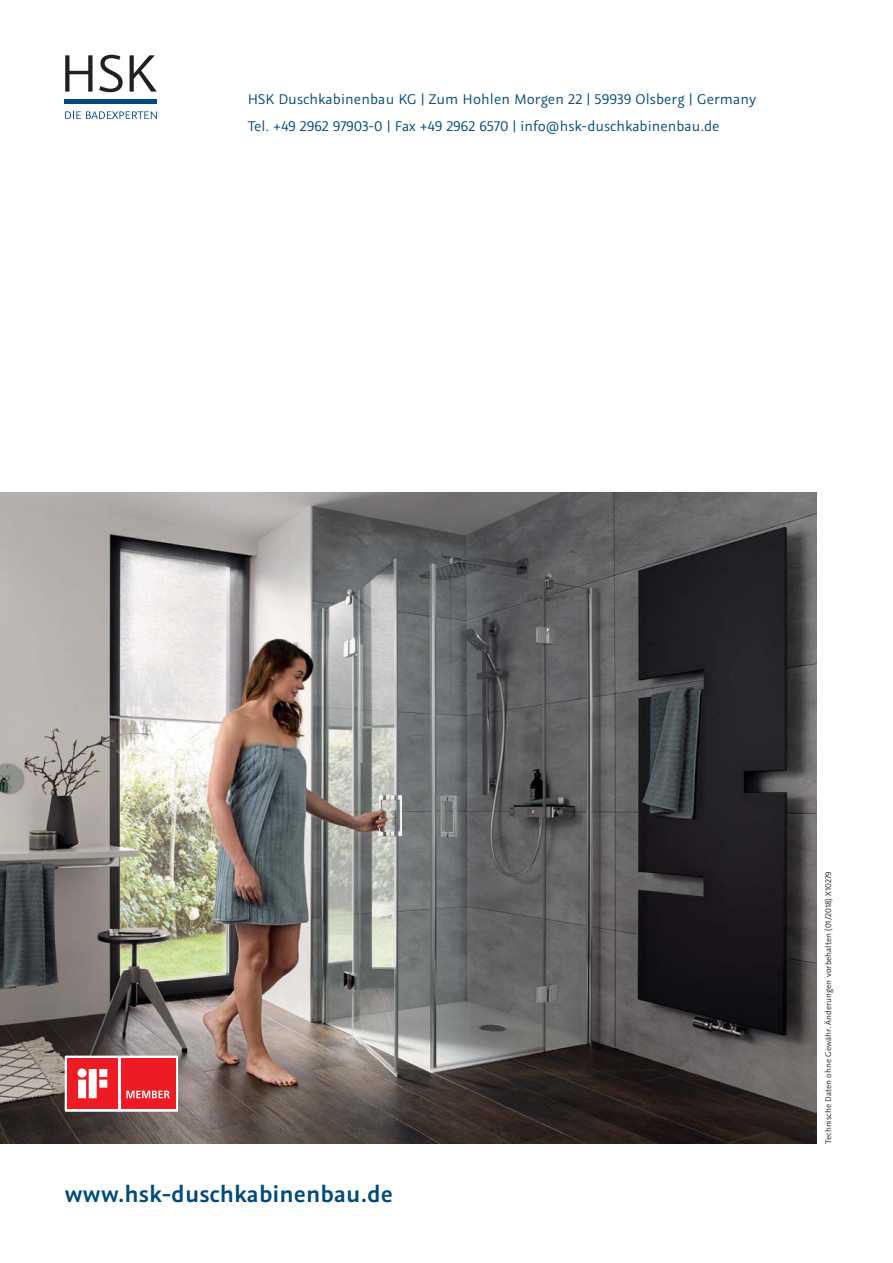
<style>
.page{position:relative;width:893px;height:1263px;background:#fff}
.page>*{position:absolute;margin:0;border:0;box-sizing:border-box;transform-origin:0 0}
.t1{font:600 25.5px "Graublau Sans";color:#004b79}
.t2{font:15.75px/27px "Graublau Sans";letter-spacing:.005em;color:#004b79}
.t3{font:9px "Graublau Sans";color:#231f20}
</style>
<div class="page">
<img style="left:0;top:493px;width:816px;height:651px">
<div style="left:65px;top:1056px;width:113px;height:56px;background:#fff"></div>
<div style="left:67px;top:1058px;width:51px;height:51px;background:#ed1c24"></div>
<svg style="left:78px;top:1068px;width:29px;height:30px"></svg>
<div style="left:121px;top:1058px;width:54px;height:51px;background:#ed1c24"></div>
<svg style="left:126px;top:1091px;width:44px;height:7px"></svg>
<svg style="left:65px;top:55px;width:27px;height:37px"></svg>
<svg style="left:99px;top:55px;width:24px;height:37px"></svg>
<svg style="left:130px;top:55px;width:27px;height:37px"></svg>
<div style="left:65px;top:99px;width:92px;height:5px;background:#004b79"></div>
<svg style="left:65px;top:111px;width:92px;height:8px"></svg>
<p class="t2" style="left:248px;top:86px;width:510px">HSK Duschkabinenbau KG | Zum Hohlen Morgen 22 | 59939 Olsberg | Germany<br>Tel. +49 2962 97903-0 | Fax +49 2962 6570 | info@hsk-duschkabinenbau.de</p>
<h1 class="t1" style="left:65px;top:1183px;width:330px">www.hsk-duschkabinenbau.de</h1>
<p class="t3" style="left:824px;top:1144px;width:274px;rotate:-90deg">Technische Daten ohne Gewähr. Änderungen vorbehalten (01/2018) X10279</p>
</div>
